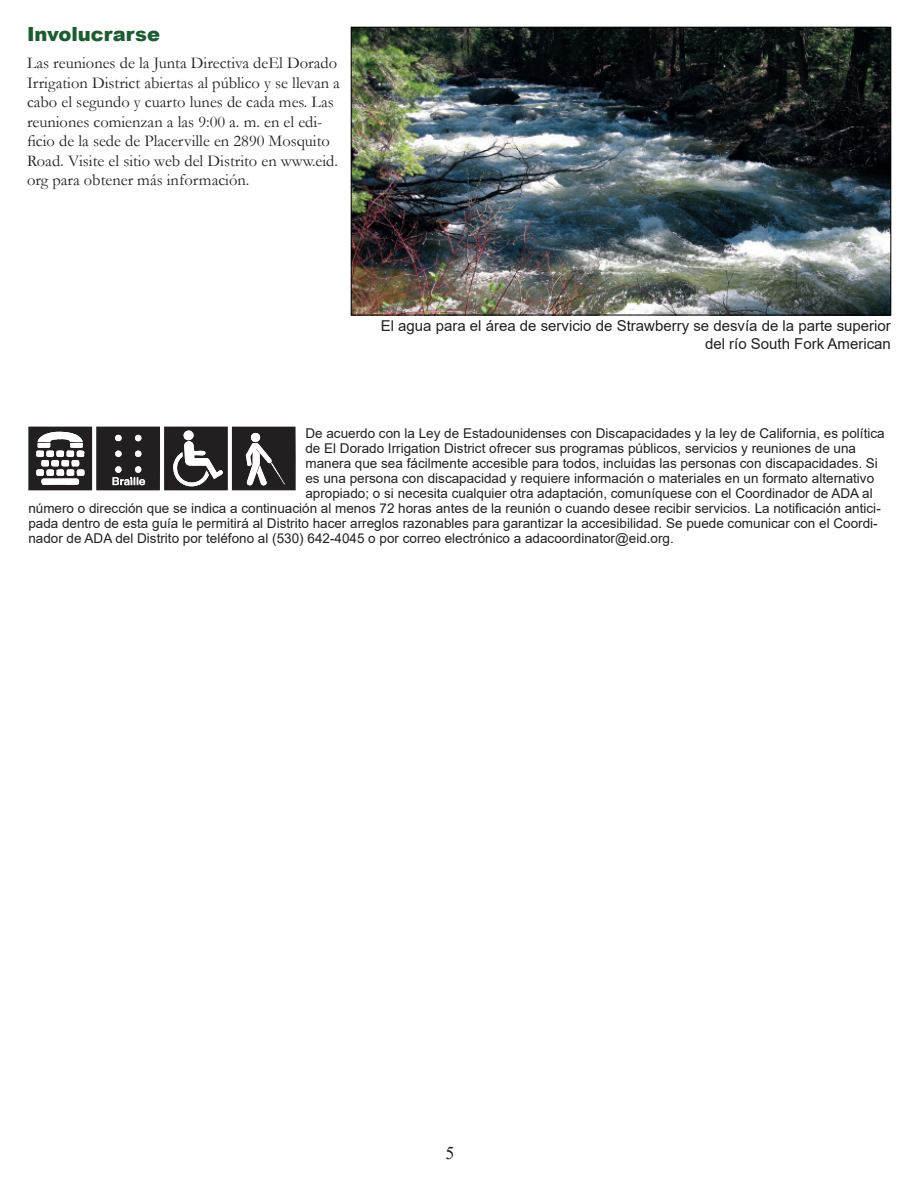
<style>
.page{position:relative;width:918px;height:1188px;background:#fff}
.page>*{position:absolute;margin:0;border:0;box-sizing:border-box;transform-origin:0 0}
.t1{font:900 19.5px "Arial";color:#185e2f}
.t2{font:18px "Times New Roman";color:#231f20}
.t3{font:16.5px/19.5px "Garamond";color:#231f20}
.t4{font:15px/18px "Arial";color:#231f20;text-align:right}
.t5{font:13.5px "Arial";color:#231f20}
</style>
<div class="page">
<img style="left:353px;top:29px;width:536px;height:284px">
<div style="left:351px;top:27px;width:540px;height:288px;border:1px solid #000"></div>
<svg style="left:28px;top:427px;width:268px;height:63px"></svg>
<h1 class="t1" style="left:27px;top:20px;width:135px">Involucrarse</h1>
<p class="t3" style="left:27px;top:53px;width:314px">Las reuniones de la Junta Directiva deEl Dorado Irrigation District abiertas al público y se llevan a cabo el segundo y cuarto lunes de cada mes. Las reuniones comienzan a las 9:00 a. m. en el edi&shy;ficio de la sede de Placerville en 2890 Mosquito Road. Visite el sitio web del Distrito en www.eid. org para obtener más información.</p>
<p class="t4" style="left:381px;top:316px;width:512px">El agua para el área de servicio de Strawberry se desvía de la parte superior del río South Fork American</p>
<p class="t5" style="left:305px;top:424px;width:581px">De acuerdo con la Ley de Estadounidenses con Discapacidades y la ley de California, es política</p>
<p class="t5" style="left:305px;top:439px;width:552px">de El Dorado Irrigation District ofrecer sus programas públicos, servicios y reuniones de una</p>
<p class="t5" style="left:305px;top:454px;width:574px">manera que sea fácilmente accesible para todos, incluidas las personas con discapacidades. Si</p>
<p class="t5" style="left:305px;top:469px;width:570px">es una persona con discapacidad y requiere información o materiales en un formato alternativo</p>
<p class="t5" style="left:305px;top:484px;width:569px">apropiado; o si necesita cualquier otra adaptación, comuníquese con el Coordinador de ADA al</p>
<p class="t5" style="left:28px;top:499px;width:854px">número o dirección que se indica a continuación al menos 72 horas antes de la reunión o cuando desee recibir servicios. La notificación antici-</p>
<p class="t5" style="left:28px;top:514px;width:851px">pada dentro de esta guía le permitirá al Distrito hacer arreglos razonables para garantizar la accesibilidad. Se puede comunicar con el Coordi-</p>
<p class="t5" style="left:28px;top:529px;width:647px">nador de ADA del Distrito por teléfono al (530) 642-4045 o por correo electrónico a adacoordinator@eid.org.</p>
<h2 class="t2" style="left:446px;top:1140px;width:10px">5</h2>
</div>
